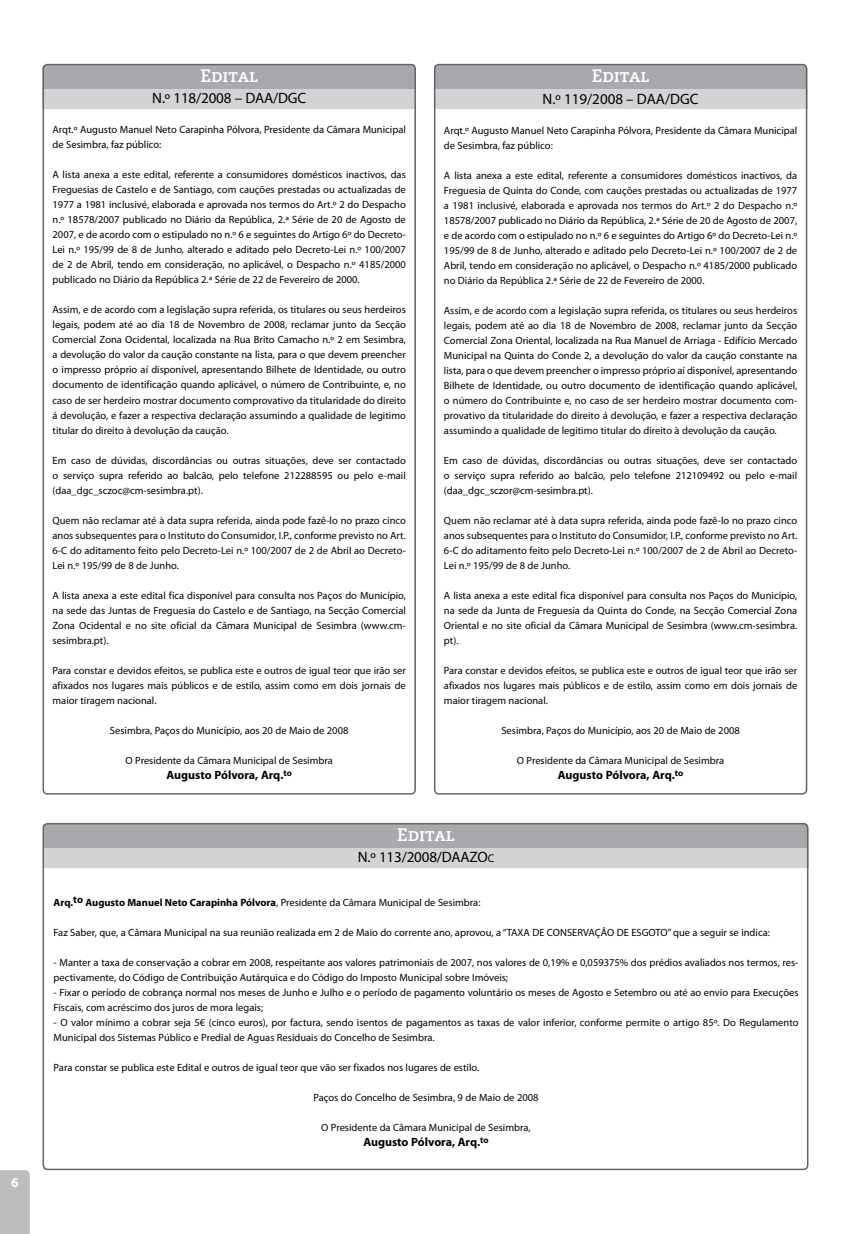
<style>
.page{position:relative;width:851px;height:1234px;background:#fff}
.page>*{position:absolute;margin:0;border:0;box-sizing:border-box;transform-origin:0 0}
.t1{font:18px "Caecilia Bold SC";color:#fff}
.t2{font:15px "Myriad Pro";letter-spacing:-.01em;color:#000}
.t3{font:700 12px "Myriad Pro";letter-spacing:-.005em;color:#000}
.t4{font:10.5px/15px "Myriad Pro";color:#000;text-align:justify}
.t5{font:700 10.5px "Myriad Pro";color:#000}
.s1{font-size:11.25px}
.s2{font-weight:400}
</style>
<div class="page">
<div style="left:0;top:1170px;width:30px;height:63px;background:#bcbdbf"></div>
<div style="left:43px;top:64px;width:373px;height:45px;background:#a7a9ac;border-radius:4px"></div>
<div style="left:43px;top:89px;width:373px;height:20px;background:#d1d3d4"></div>
<div style="left:43px;top:64px;width:373px;height:730px;border:2px solid #636466;border-radius:4px"></div>
<div style="left:434px;top:64px;width:373px;height:45px;background:#a7a9ac;border-radius:4px"></div>
<div style="left:434px;top:89px;width:373px;height:20px;background:#d1d3d4"></div>
<div style="left:434px;top:64px;width:373px;height:730px;border:2px solid #636466;border-radius:4px"></div>
<div style="left:44px;top:823px;width:764px;height:44px;background:#a7a9ac;border-radius:4px"></div>
<div style="left:44px;top:848px;width:764px;height:19px;background:#d1d3d4"></div>
<div style="left:43px;top:822px;width:765px;height:347px;border:2px solid #636466;border-radius:4px"></div>
<h1 class="t1" style="left:200px;top:65px;width:59px">Edital</h1>
<h2 class="t2" style="left:152px;top:89px;width:154px">N.º 118/2008 – DAA/DGC</h2>
<p class="t4" style="left:53px;top:122px;width:355px">Arqt.º Augusto Manuel Neto Carapinha Pólvora, Presidente da Câmara Municipal de Sesimbra, faz público:</p>
<p class="t4" style="left:53px;top:167px;width:355px">A lista anexa a este edital, referente a consumidores domésticos inactivos, das Freguesias de Castelo e de Santiago, com cauções prestadas ou actualizadas de 1977 a 1981 inclusivé, elaborada e aprovada nos termos do Art.º 2 do Despacho n.º 18578/2007 publicado no Diário da República, 2.ª Série de 20 de Agosto de 2007, e de acordo com o estipulado no n.º 6 e seguintes do Artigo 6º do Decreto-Lei n.º 195/99 de 8 de Junho, alterado e aditado pelo Decreto-Lei n.º 100/2007 de 2 de Abril, tendo em consideração, no aplicável, o Despacho n.º 4185/2000 publicado no Diário da República 2.ª Série de 22 de Fevereiro de 2000.</p>
<p class="t4" style="left:53px;top:302px;width:355px">Assim, e de acordo com a legislação supra referida, os titulares ou seus herdeiros legais, podem até ao dia 18 de Novembro de 2008, reclamar junto da Secção Comercial Zona Ocidental, localizada na Rua Brito Camacho n.º 2 em Sesimbra, a devolução do valor da caução constante na lista, para o que devem preencher o impresso próprio aí disponível, apresentando Bilhete de Identidade, ou outro documento de identificação quando aplicável, o número de Contribuinte, e, no caso de ser herdeiro mostrar documento comprovativo da titularidade do direito á devolução, e fazer a respectiva declaração assumindo a qualidade de legitimo titular do direito à devolução da caução.</p>
<p class="t4" style="left:53px;top:452px;width:355px">Em caso de dúvidas, discordâncias ou outras situações, deve ser contactado o serviço supra referido ao balcão, pelo telefone 212288595 ou pelo e-mail (daa_dgc_sczoc@cm-sesimbra.pt).</p>
<p class="t4" style="left:53px;top:512px;width:355px">Quem não reclamar até à data supra referida, ainda pode fazê-lo no prazo cinco anos subsequentes para o Instituto do Consumidor, I.P., conforme previsto no Art.<br>6-C do aditamento feito pelo Decreto-Lei n.º 100/2007 de 2 de Abril ao Decreto-Lei n.º 195/99 de 8 de Junho.</p>
<p class="t4" style="left:53px;top:587px;width:355px">A lista anexa a este edital fica disponível para consulta nos Paços do Município, na sede das Juntas de Freguesia do Castelo e de Santiago, na Secção Comercial Zona Ocidental e no site oficial da Câmara Municipal de Sesimbra (www.cm&shy;sesimbra.pt).</p>
<p class="t4" style="left:53px;top:662px;width:355px">Para constar e devidos efeitos, se publica este e outros de igual teor que irão ser afixados nos lugares mais públicos e de estilo, assim como em dois jornais de maior tiragem nacional.</p>
<p class="t4" style="left:110px;top:722px;width:240px">Sesimbra, Paços do Município, aos 20 de Maio de 2008</p>
<p class="t4" style="left:125px;top:752px;width:209px">O Presidente da Câmara Municipal de Sesimbra</p>
<p class="t3" style="left:166px;top:766px;width:127px">Augusto Pólvora, Arq.<sup>to</sup></p>
<h1 class="t1" style="left:591px;top:65px;width:59px">Edital</h1>
<h2 class="t2" style="left:542px;top:90px;width:158px">N.º 119/2008 – DAA/DGC</h2>
<p class="t4" style="left:444px;top:123px;width:355px">Arqt.º Augusto Manuel Neto Carapinha Pólvora, Presidente da Câmara Municipal de Sesimbra, faz público:</p>
<p class="t4" style="left:444px;top:168px;width:355px">A lista anexa a este edital, referente a consumidores domésticos inactivos, da Freguesia de Quinta do Conde, com cauções prestadas ou actualizadas de 1977 a 1981 inclusivé, elaborada e aprovada nos termos do Art.º 2 do Despacho n.º 18578/2007 publicado no Diário da República, 2.ª Série de 20 de Agosto de 2007, e de acordo com o estipulado no n.º 6 e seguintes do Artigo 6º do Decreto-Lei n.º 195/99 de 8 de Junho, alterado e aditado pelo Decreto-Lei n.º 100/2007 de 2 de Abril, tendo em consideração no aplicável, o Despacho n.º 4185/2000 publicado no Diário da República 2.ª Série de 22 de Fevereiro de 2000.</p>
<p class="t4" style="left:444px;top:303px;width:355px">Assim, e de acordo com a legislação supra referida, os titulares ou seus herdeiros legais, podem até ao dia 18 de Novembro de 2008, reclamar junto da Secção Comercial Zona Oriental, localizada na Rua Manuel de Arriaga - Edifício Mercado Municipal na Quinta do Conde 2, a devolução do valor da caução constante na lista, para o que devem preencher o impresso próprio aí disponível, apresentando Bilhete de Identidade, ou outro documento de identificação quando aplicável, o número do Contribuinte e, no caso de ser herdeiro mostrar documento com&shy;provativo da titularidade do direito á devolução, e fazer a respectiva declaração assumindo a qualidade de legitimo titular do direito à devolução da caução.</p>
<p class="t4" style="left:444px;top:453px;width:355px">Em caso de dúvidas, discordâncias ou outras situações, deve ser contactado o serviço supra referido ao balcão, pelo telefone 212109492 ou pelo e-mail (daa_dgc_sczor@cm-sesimbra.pt).</p>
<p class="t4" style="left:444px;top:513px;width:355px">Quem não reclamar até à data supra referida, ainda pode fazê-lo no prazo cinco anos subsequentes para o Instituto do Consumidor, I.P., conforme previsto no Art.<br>6-C do aditamento feito pelo Decreto-Lei n.º 100/2007 de 2 de Abril ao Decreto-Lei n.º 195/99 de 8 de Junho.</p>
<p class="t4" style="left:444px;top:588px;width:355px">A lista anexa a este edital fica disponível para consulta nos Paços do Município, na sede da Junta de Freguesia da Quinta do Conde, na Secção Comercial Zona Oriental e no site oficial da Câmara Municipal de Sesimbra (www.cm-sesimbra. pt).</p>
<p class="t4" style="left:444px;top:663px;width:355px">Para constar e devidos efeitos, se publica este e outros de igual teor que irão ser afixados nos lugares mais públicos e de estilo, assim como em dois jornais de maior tiragem nacional.</p>
<p class="t4" style="left:501px;top:723px;width:240px">Sesimbra, Paços do Município, aos 20 de Maio de 2008</p>
<p class="t4" style="left:517px;top:753px;width:209px">O Presidente da Câmara Municipal de Sesimbra</p>
<p class="t3" style="left:558px;top:767px;width:127px">Augusto Pólvora, Arq.<sup>to</sup></p>
<h1 class="t1" style="left:397px;top:823px;width:59px">Edital</h1>
<h2 class="t2" style="left:358px;top:847px;width:138px">N.º 113/2008/DAAZO<span class="s1">c</span></h2>
<p class="t5" style="left:54px;top:895px;width:428px">Arq.to Augusto Manuel Neto Carapinha Pólvora<span class="s2">, Presidente da Câmara Municipal de Sesimbra:</span></p>
<p class="t4" style="left:54px;top:924px;width:717px">Faz Saber, que, a Câmara Municipal na sua reunião realizada em 2 de Maio do corrente ano, aprovou, a “TAXA DE CONSERVAÇÃO DE ESGOTO” que a seguir se indica:</p>
<p class="t4" style="left:54px;top:954px;width:746px">- Manter a taxa de conservação a cobrar em 2008, respeitante aos valores patrimoniais de 2007, nos valores de 0,19% e 0,059375% dos prédios avaliados nos termos, res&shy;pectivamente, do Código de Contribuição Autárquica e do Código do Imposto Municipal sobre Imóveis;</p>
<p class="t4" style="left:54px;top:984px;width:746px">- Fixar o período de cobrança normal nos meses de Junho e Julho e o período de pagamento voluntário os meses de Agosto e Setembro ou até ao envio para Execuções<br>Fiscais, com acréscimo dos juros de mora legais;</p>
<p class="t4" style="left:54px;top:1014px;width:746px">- O valor mínimo a cobrar seja 5€ (cinco euros), por factura, sendo isentos de pagamentos as taxas de valor inferior, conforme permite o artigo 85º. Do Regulamento<br>Municipal dos Sistemas Público e Predial de Aguas Residuais do Concelho de Sesimbra.</p>
<p class="t4" style="left:54px;top:1059px;width:427px">Para constar se publica este Edital e outros de igual teor que vão ser fixados nos lugares de estilo.</p>
<p class="t4" style="left:313px;top:1089px;width:226px">Paços do Concelho de Sesimbra, 9 de Maio de 2008</p>
<p class="t4" style="left:321px;top:1119px;width:211px">O Presidente da Câmara Municipal de Sesimbra,</p>
<p class="t3" style="left:363px;top:1133px;width:127px">Augusto Pólvora, Arq.<sup>to</sup></p>
</div>
